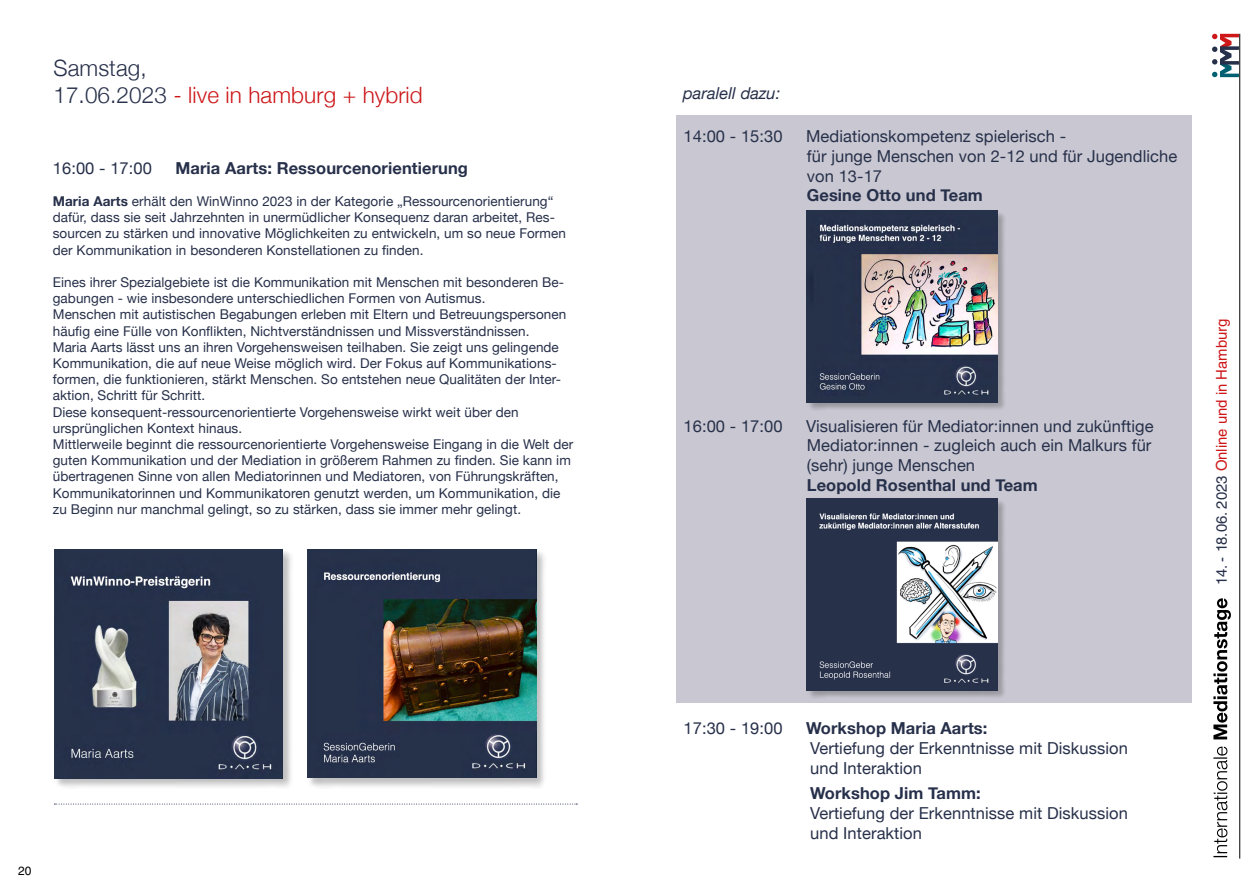
<style>
.page{position:relative;width:1259px;height:893px;background:#fff}
.page>*{position:absolute;margin:0;border:0;box-sizing:border-box;transform-origin:0 0}
.t1{font:300 22.5px/27px "Helvetica Neue";letter-spacing:.005em;color:#cd1719}
.t2{font:16.5px/19.8px "Helvetica Neue";letter-spacing:.005em;color:#27304a}
.t3{font:700 16.5px "Helvetica Neue";letter-spacing:.005em;color:#27304a}
.t4{font:italic 16.5px "Helvetica Neue";letter-spacing:.005em;color:#27304a}
.t5{font:14.85px "Helvetica LT Std";color:#cd1719}
.t6{font:13.5px/16.2px "Helvetica Neue";letter-spacing:.005em;color:#27304a}
.t7{font:12px "Helvetica LT Std";color:#000}
.s1{color:#27304a}
.s2{font-weight:700}
</style>
<div class="page">
<svg style="left:1212px;top:34px;width:27px;height:43px"></svg>
<hr style="left:1239px;top:34px;width:1px;height:824px;background:#000">
<svg style="left:1213px;top:598px;width:18px;height:259px"></svg>
<svg style="left:54px;top:804px;width:523px;height:1px"></svg>
<div style="left:676px;top:115px;width:516px;height:588px;background:#c9c8d2"></div>
<div style="left:806px;top:211px;width:200px;height:200px;background:#000;opacity:.25"></div>
<img style="left:806px;top:211px;width:191px;height:191px">
<div style="left:806px;top:499px;width:200px;height:200px;background:#000;opacity:.25"></div>
<img style="left:806px;top:499px;width:191px;height:191px">
<div style="left:307px;top:549px;width:240px;height:240px;background:#000;opacity:.25"></div>
<img style="left:308px;top:549px;width:228px;height:229px">
<div style="left:54px;top:549px;width:239px;height:240px;background:#000;opacity:.25"></div>
<img style="left:54px;top:549px;width:229px;height:229px">
<h1 class="t1" style="left:53px;top:53px;width:371px"><span class="s1">Samstag,<br>17.06.2023</span> - live in hamburg + hybrid</h1>
<p class="t2" style="left:53px;top:160px;width:101px">16:00 - 17:00</p>
<p class="t3" style="left:175px;top:156px;width:294px">Maria Aarts: Ressourcenorientierung</p>
<p class="t6" style="left:53px;top:194px;width:514px"><span class="s2">Maria Aarts</span> erhält den WinWinno 2023 in der Kategorie „Ressourcenorientierung“ dafür, dass sie seit Jahrzehnten in unermüdlicher Konsequenz daran arbeitet, Res&shy;sourcen zu stärken und innovative Möglichkeiten zu entwickeln, um so neue Formen der Kommunikation in besonderen Konstellationen zu finden.</p>
<p class="t6" style="left:53px;top:275px;width:522px">Eines ihrer Spezialgebiete ist die Kommunikation mit Menschen mit besonderen Be&shy;gabungen - wie insbesondere unterschiedlichen Formen von Autismus.<br>Menschen mit autistischen Begabungen erleben mit Eltern und Betreuungspersonen häufig eine Fülle von Konflikten, Nichtverständnissen und Missverständnissen.<br>Maria Aarts lässt uns an ihren Vorgehensweisen teilhaben. Sie zeigt uns gelingende Kommunikation, die auf neue Weise möglich wird. Der Fokus auf Kommunikations&shy;formen, die funktionieren, stärkt Menschen. So entstehen neue Qualitäten der Inter&shy;aktion, Schritt für Schritt.<br>Diese konsequent-ressourcenorientierte Vorgehensweise wirkt weit über den ursprünglichen Kontext hinaus.<br>Mittlerweile beginnt die ressourcenorientierte Vorgehensweise Eingang in die Welt der guten Kommunikation und der Mediation in größerem Rahmen zu finden. Sie kann im übertragenen Sinne von allen Mediatorinnen und Mediatoren, von Führungskräften, Kommunikatorinnen und Kommunikatoren genutzt werden, um Kommunikation, die zu Beginn nur manchmal gelingt, so zu stärken, dass sie immer mehr gelingt.</p>
<p class="t7" style="left:18px;top:863px;width:15px">20</p>
<p class="t4" style="left:683px;top:81px;width:99px">paralell dazu:</p>
<p class="t2" style="left:683px;top:127px;width:101px">14:00 - 15:30</p>
<p class="t2" style="left:806px;top:127px;width:373px">Mediationskompetenz spielerisch -<br>für junge Menschen von 2-12 und für Jugendliche von 13-17</p>
<p class="t3" style="left:807px;top:183px;width:178px">Gesine Otto und Team</p>
<p class="t2" style="left:683px;top:417px;width:101px">16:00 - 17:00</p>
<p class="t2" style="left:806px;top:417px;width:349px">Visualisieren für Mediator:innen und zukünftige<br>Mediator:innen - zugleich auch ein Malkurs für (sehr) junge Menschen</p>
<p class="t3" style="left:807px;top:472px;width:232px">Leopold Rosenthal und Team</p>
<p class="t5" style="left:1213px;top:585px;width:267px;rotate:-90deg"><span class="s1">14. - 18.06. 2023</span> Online und in Hamburg</p>
<p class="t2" style="left:683px;top:719px;width:101px">17:30 - 19:00</p>
<p class="t3" style="left:806px;top:715px;width:183px">Workshop Maria Aarts:</p>
<p class="t2" style="left:810px;top:739px;width:319px">Vertiefung der Erkenntnisse mit Diskussion und Interaktion</p>
<p class="t3" style="left:810px;top:781px;width:172px">Workshop Jim Tamm:</p>
<p class="t2" style="left:810px;top:804px;width:319px">Vertiefung der Erkenntnisse mit Diskussion und Interaktion</p>
</div>
